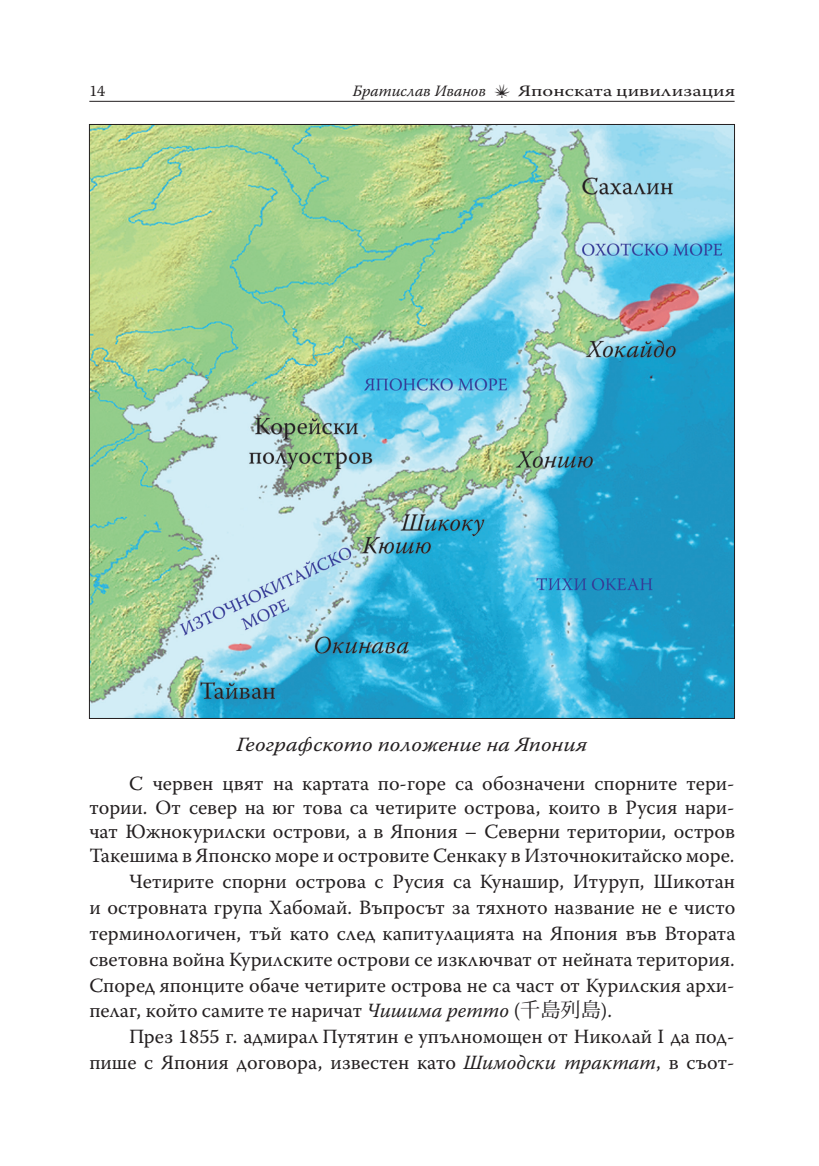
<style>
.page{position:relative;width:819px;height:1166px;background:#fff}
.page>*{position:absolute;margin:0;border:0;box-sizing:border-box;transform-origin:0 0}
.t1{font:20.12px "Warnock Pro";color:#231f20}
.t2{font:italic 20.12px "Warnock Pro";color:#231f20;scale:1.1 1}
.t3{font:15.75px "Warnock Pro";color:#231f20;scale:1.3 1}
.t4{font:italic 15.75px "Warnock Pro";color:#231f20}
.t5{font:15.75px "Warnock Pro";color:#231f20}
.s1{font-style:italic}
.s2{font-family:"Koz Min Pro Regular 90 msp RKSJ H"}
</style>
<div class="page">
<hr style="left:89px;top:101px;width:645px;height:1px;background:#231f20">
<img style="left:91px;top:126px;width:642px;height:591px">
<p class="t5" style="left:89px;top:81px;width:17px">14</p>
<p class="t4" style="left:352px;top:81px;width:135px">Братислав Иванов</p>
<p class="t3" style="left:518px;top:81px;width:168px">Японската цивилизация</p>
<p class="t2" style="left:236px;top:732px;width:320px">Географското положение на Япония</p>
<p class="t1" style="left:129px;top:771px;width:607px">С червен цвят на картата по-горе са обозначени спорните тери-</p>
<p class="t1" style="left:89px;top:795px;width:646px">тории. От север на юг това са четирите острова, които в Русия нари-</p>
<p class="t1" style="left:89px;top:819px;width:647px">чат Южнокурилски острови, а в Япония – Северни територии, остров</p>
<p class="t1" style="left:89px;top:843px;width:646px">Такешима в Японско море и островите Сенкаку в Източнокитайско море.</p>
<p class="t1" style="left:129px;top:869px;width:607px">Четирите спорни острова с Русия са Кунашир, Итуруп, Шикотан</p>
<p class="t1" style="left:89px;top:895px;width:647px">и островната група Хабомай. Въпросът за тяхното название не е чисто</p>
<p class="t1" style="left:89px;top:921px;width:647px">терминологичен, тъй като след капитулацията на Япония във Втората</p>
<p class="t1" style="left:89px;top:947px;width:646px">световна война Курилските острови се изключват от нейната територия.</p>
<p class="t1" style="left:89px;top:973px;width:646px">Според японците обаче четирите острова не са част от Курилския архи-</p>
<p class="t1" style="left:89px;top:999px;width:524px">пелаг, който самите те наричат <span class="s1">Чишима ретто</span> (<span class="s2">千島列島</span>).</p>
<p class="t1" style="left:129px;top:1024px;width:607px">През 1 855 г. адмирал Путятин е упълномощен от Николай I да под-</p>
<p class="t1" style="left:89px;top:1050px;width:646px">пише с Япония договора, известен като <span class="s1">Шимодски трактат</span>, в съот-</p>
</div>
